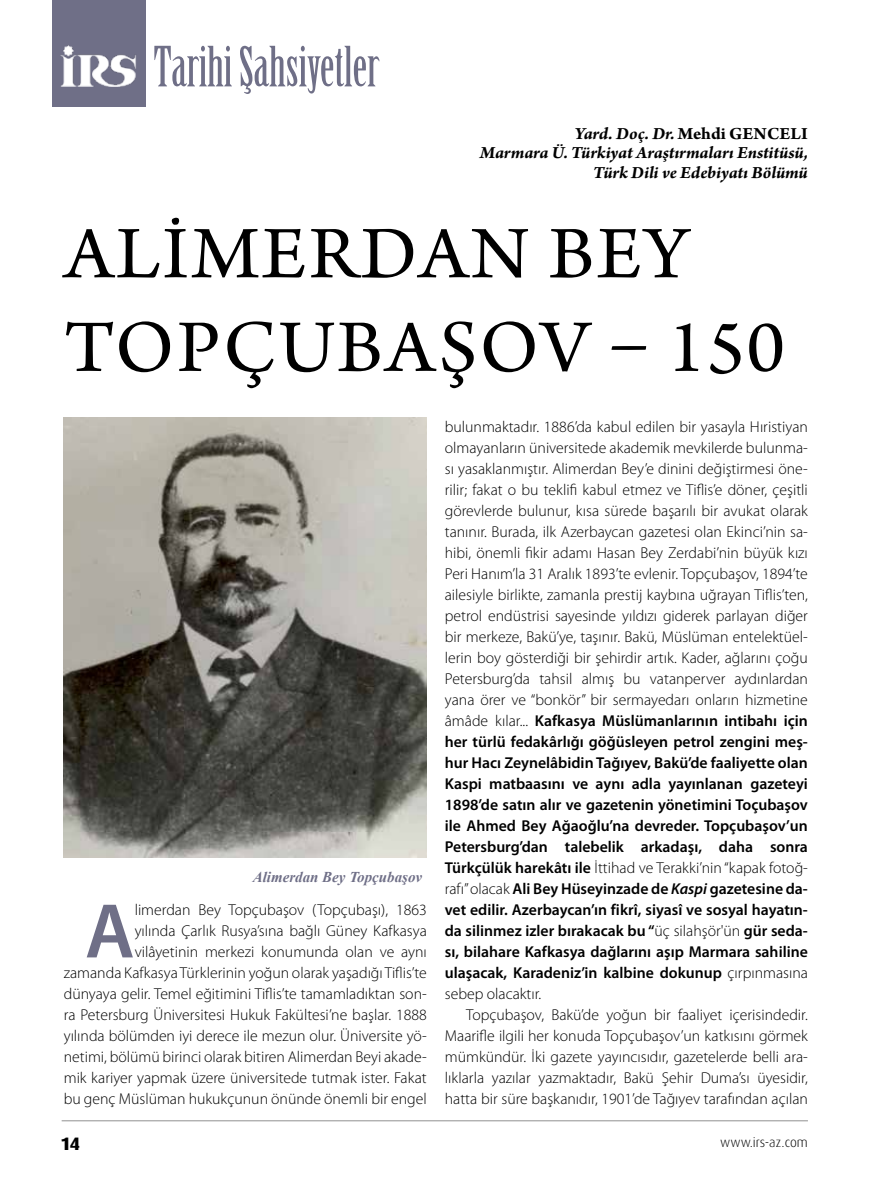
<style>
.page{position:relative;width:893px;height:1191px;background:#fff}
.page>*{position:absolute;margin:0;border:0;box-sizing:border-box;transform-origin:0 0}
.t1{font:78px/93.6px "Arno Pro";letter-spacing:.03em;color:#000}
.t2{font:600 78px "Myriad Pro";color:#6f6f87}
.t3{font:54.15px "Birch Std";color:#6f6f87}
.t4{font:italic 700 18px/19.5px "Arno Pro";letter-spacing:-.005em;color:#000;text-align:right}
.t5{font:800 18px "Dax Pro";color:#000}
.t6{font:300 15.75px/21px "Myriad Pro";color:#000;text-align:justify}
.t7{font:italic 700 15px "Times New Roman";color:#6f6f87}
.t8{font:300 13.5px "Dax Pro";color:#000}
.s1{font-style:normal}
.s2{font-weight:600}
.s3{font-weight:600;font-style:italic}
</style>
<div class="page">
<hr style="left:62px;top:1120px;width:746px;height:1px;background:#909090">
<img style="left:64px;top:417px;width:363px;height:440px">
<div style="left:52px;top:0;width:94px;height:106px;background:#6f6f87"></div>
<img style="left:60px;top:45px;width:76px;height:41px">
<svg style="left:244px;top:85px;width:7px;height:9px"></svg>
<h2 class="t3" style="left:154px;top:36px;width:227px">Tarihi Sahsiyetler</h2>
<p class="t4" style="left:480px;top:124px;width:330px">Yard. Doç. Dr. <span class="s1">MEHDI GENCELI<br></span>Marmara Ü. Türkiyat Araştırmaları Enstitüsü,<br>Türk Dili ve Edebiyatı Bölümü</p>
<h1 class="t1" style="left:64px;top:211px;width:722px">ALİMERDAN BEY<br>TOPÇUBAŞOV – 150</h1>
<p class="t7" style="left:253px;top:866px;width:171px">Alimerdan Bey Topçubaşov</p>
<p class="t6" style="left:64px;top:900px;width:365px;text-align:right">limerdan Bey Topçubaşov (Topçubaşı), 1863<br>yılında Çarlık Rusya’sına bağlı Güney Kafkasya<br>vilâyetinin merkezi konumunda olan ve aynı<br>zamanda Kafkasya Türklerinin yoğun olarak yaşadığı Tiflis’te dünyaya gelir. Temel eğitimini Tiflis’te tamamladıktan son&shy;ra Petersburg Üniversitesi H ukuk Fakültesi’ne başlar. 1888 yılında bölümden iyi derece ile mezun olur. Üniversite yö&shy;netimi, bölümü birinci olarak bitiren Alimerdan Beyi akade&shy;mik kariyer yapmak üzere üniversitede tutmak ister. Fakat bu genç Müslüman hukukçunun önünde önemli bir engel</p>
<h1 class="t2" style="left:85px;top:881px;width:51px">A</h1>
<p class="t6" style="left:445px;top:417px;width:365px">bulunmaktadır. 1886’da kabul edilen bir yasayla H ıristiyan olmayanların üniversitede akademik mevkilerde bulunma&shy;sı yasaklanmıştır. Alimerdan Bey’e dinini değiştirmesi öne&shy;rilir; fakat o bu teklifi kabul etmez ve Tiflis’e döner, çeşitli görevlerde bulunur, kısa sürede başarılı bir avukat olarak tanınır. Burada, ilk Azerbaycan gazetesi olan Ekinci’nin sa&shy;hibi, önemli fikir adamı Hasan Bey Zerdabi’nin büyük kızı Peri Hanım’la 31 Aralık 1893’te evlenir. Topçubaşov, 1894’te ailesiyle birlikte, zamanla prestij kaybına uğrayan Tiflis’ten, petrol endüstrisi sayesinde yıldızı giderek parlayan diğer bir merkeze, Bakü’ye, taşınır. Bakü, Müslüman entelektüel&shy;lerin boy gösterdiği bir şehirdir artık. Kader, ağlarını çoğu Petersburg’da tahsil almış bu vatanperver aydınlardan yana örer ve “bonkör” bir sermayedarı onların hizmetine âmâde kılar... <span class="s2">Kafkasya Müslümanlarının intibahı için her türlü fedakârlığı göğüsleyen petrol zengini meş&shy;hur Hacı Zeynelâbidin Tağıyev, Bakü’de faaliyette olan Kaspi matbaasını ve aynı adla yayınlanan gazeteyi 1898’de satın alır ve gazetenin yönetimini Toçubaşov ile Ahmed Bey Ağaoğlu’na devreder. Topçubaşov’un Petersburg’dan talebelik arkadaşı, daha sonra Türkçülük harekâtı ile</span> İttihad ve Terakki’nin “kapak fotoğ&shy;rafı” olacak <span class="s2">Ali Bey Hüseyinzade de</span> <span class="s3">Kaspi</span> <span class="s2">gazetesine da&shy;vet edilir. Azerbaycan’ın fikrî, siyasî ve sosyal hayatın&shy;da silinmez izler bırakacak bu “</span>üç silahşör'ün <span class="s2">gür seda&shy;sı, bilahare Kafkasya dağlarını aşıp Marmara sahiline ulaşacak, Karadeniz’in kalbine dokunup</span> çırpınmasına sebep olacaktır.</p>
<p class="t6" style="left:445px;top:1004px;width:365px;text-indent:21px">Topçubaşov, Bakü’de yoğun bir faaliyet içerisindedir.<br>Maarifle ilgili her konuda Topçubaşov’un katkısını görmek mümkündür. İki gazete yayıncısıdır, gazetelerde belli ara&shy;lıklarla yazılar yazmaktadır, Bakü Şehir Duma’sı üyesidir, hatta bir süre başkanıdır, 1901’de Tağıyev tarafından açılan</p>
<p class="t5" style="left:62px;top:1131px;width:20px">14</p>
<p class="t8" style="left:720px;top:1133px;width:89px">www.irs-az.com</p>
</div>
